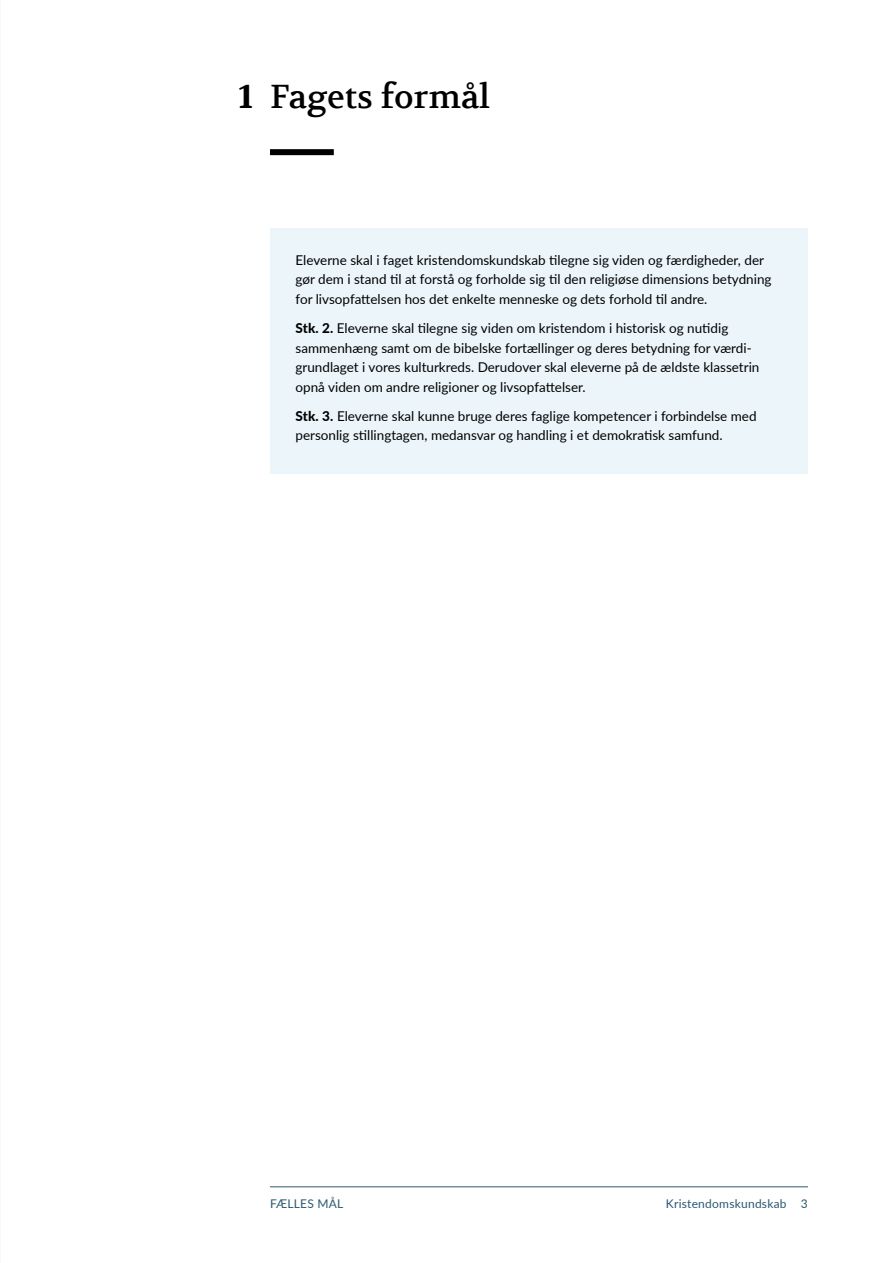
<style>
.page{position:relative;width:893px;height:1263px;background:#fff}
.page>*{position:absolute;margin:0;border:0;box-sizing:border-box;transform-origin:0 0}
.t1{font:33px "Volkhov";color:#000}
.t2{font:13.5px/19.5px "Lato";color:#000}
.t3{font:12px "Lato";letter-spacing:.02em;color:#2b586f}
.s1{font-weight:700}
.s2{font-weight:800}
</style>
<div class="page">
<div style="left:270px;top:149px;width:64px;height:6px;background:#000"></div>
<div style="left:270px;top:228px;width:538px;height:246px;background:#ecf6fa"></div>
<hr style="left:270px;top:1186px;width:538px;height:1px;background:#2b586f">
<h2 class="t1" style="left:238px;top:76px;width:253px"><span class="s1">1</span> Fagets formål</h2>
<p class="t2" style="left:296px;top:250px;width:477px">Eleverne skal i faget kristendomskundskab tilegne sig viden og færdig heder, der gør dem i stand til at forstå og forholde sig til den religiøse dimensions betydning for livsopfattelsen hos det enkelte menneske og dets forhold til andre.</p>
<p class="t2" style="left:296px;top:318px;width:465px"><span class="s2">Stk. 2.</span> Eleverne skal tilegne sig viden om kristendom i historisk og nutidig sammenhæng samt om de bibelske fortællinger og deres betydning for værdi&shy;grundlaget i vores kulturkreds. Derudover skal eleverne på de ældste klassetrin opnå viden om andre religioner og livsopfattelser.</p>
<p class="t2" style="left:296px;top:406px;width:463px"><span class="s2">Stk. 3.</span> Eleverne skal kunne bruge deres faglige kompetencer i forbindelse med personlig stillingtagen, medansvar og handling i et demokratisk samfund.</p>
<p class="t3" style="left:270px;top:1195px;width:75px">Fælles Mål</p>
<p class="t3" style="left:666px;top:1195px;width:144px">Kristendomskundskab 3</p>
</div>
